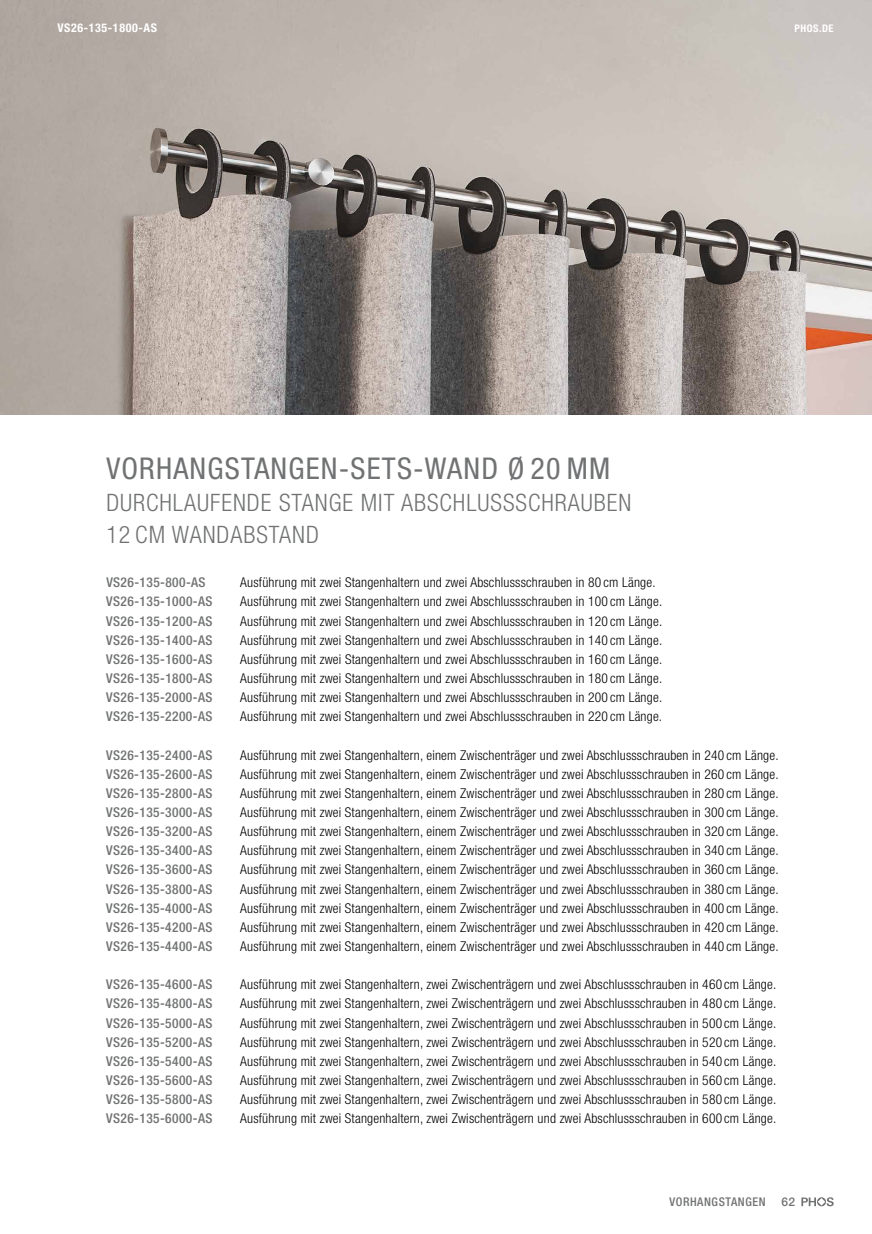
<style>
.page{position:relative;width:872px;height:1234px;background:#fff}
.page>*{position:absolute;margin:0;border:0;box-sizing:border-box;transform-origin:0 0}
.t1{font:condensed 30px "Helvetica Neue LT Std";letter-spacing:.04em;color:#717273}
.t2{font:300 condensed 24px/32px "Helvetica Neue LT Std";letter-spacing:.04em;color:#717273}
.t3{font:300 condensed 13.5px "Helvetica Neue LT Std";letter-spacing:.015em;color:#000}
.t4{font:500 condensed 13.5px "Helvetica Neue LT Std";letter-spacing:.03em;color:#717273}
.t5{font:700 condensed 12px "Helvetica Neue LT Std";letter-spacing:.05em;color:#fff}
.t6{font:500 condensed 12px "Helvetica Neue LT Std";letter-spacing:.05em;color:#717273}
.t7{font:500 12px "Helvetica Neue LT Std";color:#717273}
.t8{font:700 condensed 10.5px "Helvetica Neue LT Std";letter-spacing:.05em;color:#fff}
</style>
<div class="page">
<img style="left:0;top:0;width:872px;height:415px">
<svg style="left:801px;top:1197px;width:32px;height:8px"></svg>
<p class="t5" style="left:57px;top:20px;width:101px">VS26-135-1800-AS</p>
<p class="t8" style="left:794px;top:22px;width:41px">PHOS.DE</p>
<h1 class="t1" style="left:106px;top:450px;width:505px">VORHANGSTANGEN-SETS-WAND Ø 20 MM</h1>
<h2 class="t2" style="left:106px;top:486px;width:526px">DURCHLAUFENDE STANGE MIT ABSCHLUSSSCHRAUBEN<br>12 CM WANDABSTAND</h2>
<p class="t4" style="left:106px;top:574px;width:101px">VS26-135-800-AS</p>
<p class="t3" style="left:240px;top:574px;width:417px">Ausführung mit zwei Stangenhaltern und zwei Abschlussschrauben in 80 cm Länge.</p>
<p class="t4" style="left:106px;top:593px;width:108px">VS26-135-1000-AS</p>
<p class="t3" style="left:240px;top:593px;width:423px">Ausführung mit zwei Stangenhaltern und zwei Abschlussschrauben in 100 cm Länge.</p>
<p class="t4" style="left:106px;top:612px;width:108px">VS26-135-1200-AS</p>
<p class="t3" style="left:240px;top:613px;width:423px">Ausführung mit zwei Stangenhaltern und zwei Abschlussschrauben in 120 cm Länge.</p>
<p class="t4" style="left:106px;top:631px;width:108px">VS26-135-1400-AS</p>
<p class="t3" style="left:240px;top:632px;width:423px">Ausführung mit zwei Stangenhaltern und zwei Abschlussschrauben in 140 cm Länge.</p>
<p class="t4" style="left:106px;top:650px;width:108px">VS26-135-1600-AS</p>
<p class="t3" style="left:240px;top:651px;width:423px">Ausführung mit zwei Stangenhaltern und zwei Abschlussschrauben in 160 cm Länge.</p>
<p class="t4" style="left:106px;top:670px;width:108px">VS26-135-1800-AS</p>
<p class="t3" style="left:240px;top:670px;width:423px">Ausführung mit zwei Stangenhaltern und zwei Abschlussschrauben in 180 cm Länge.</p>
<p class="t4" style="left:106px;top:689px;width:108px">VS26-135-2000-AS</p>
<p class="t3" style="left:240px;top:689px;width:423px">Ausführung mit zwei Stangenhaltern und zwei Abschlussschrauben in 200 cm Länge.</p>
<p class="t4" style="left:106px;top:708px;width:108px">VS26-135-2200-AS</p>
<p class="t3" style="left:240px;top:708px;width:423px">Ausführung mit zwei Stangenhaltern und zwei Abschlussschrauben in 220 cm Länge.</p>
<p class="t4" style="left:106px;top:746px;width:108px">VS26-135-2400-AS</p>
<p class="t3" style="left:240px;top:746px;width:540px">Ausführung mit zwei Stangenhaltern, einem Zwischenträger und zwei Abschlussschrauben in 240 cm Länge.</p>
<p class="t4" style="left:106px;top:765px;width:108px">VS26-135-2600-AS</p>
<p class="t3" style="left:240px;top:766px;width:540px">Ausführung mit zwei Stangenhaltern, einem Zwischenträger und zwei Abschlussschrauben in 260 cm Länge.</p>
<p class="t4" style="left:106px;top:784px;width:108px">VS26-135-2800-AS</p>
<p class="t3" style="left:240px;top:785px;width:540px">Ausführung mit zwei Stangenhaltern, einem Zwischenträger und zwei Abschlussschrauben in 280 cm Länge.</p>
<p class="t4" style="left:106px;top:804px;width:108px">VS26-135-3000-AS</p>
<p class="t3" style="left:240px;top:804px;width:540px">Ausführung mit zwei Stangenhaltern, einem Zwischenträger und zwei Abschlussschrauben in 300 cm Länge.</p>
<p class="t4" style="left:106px;top:823px;width:108px">VS26-135-3200-AS</p>
<p class="t3" style="left:240px;top:823px;width:540px">Ausführung mit zwei Stangenhaltern, einem Zwischenträger und zwei Abschlussschrauben in 320 cm Länge.</p>
<p class="t4" style="left:106px;top:842px;width:108px">VS26-135-3400-AS</p>
<p class="t3" style="left:240px;top:842px;width:540px">Ausführung mit zwei Stangenhaltern, einem Zwischenträger und zwei Abschlussschrauben in 340 cm Länge.</p>
<p class="t4" style="left:106px;top:861px;width:108px">VS26-135-3600-AS</p>
<p class="t3" style="left:240px;top:861px;width:540px">Ausführung mit zwei Stangenhaltern, einem Zwischenträger und zwei Abschlussschrauben in 360 cm Länge.</p>
<p class="t4" style="left:106px;top:880px;width:108px">VS26-135-3800-AS</p>
<p class="t3" style="left:240px;top:880px;width:540px">Ausführung mit zwei Stangenhaltern, einem Zwischenträger und zwei Abschlussschrauben in 380 cm Länge.</p>
<p class="t4" style="left:106px;top:899px;width:108px">VS26-135-4000-AS</p>
<p class="t3" style="left:240px;top:899px;width:540px">Ausführung mit zwei Stangenhaltern, einem Zwischenträger und zwei Abschlussschrauben in 400 cm Länge.</p>
<p class="t4" style="left:106px;top:918px;width:108px">VS26-135-4200-AS</p>
<p class="t3" style="left:240px;top:919px;width:540px">Ausführung mit zwei Stangenhaltern, einem Zwischenträger und zwei Abschlussschrauben in 420 cm Länge.</p>
<p class="t4" style="left:106px;top:937px;width:108px">VS26-135-4400-AS</p>
<p class="t3" style="left:240px;top:938px;width:540px">Ausführung mit zwei Stangenhaltern, einem Zwischenträger und zwei Abschlussschrauben in 440 cm Länge.</p>
<p class="t4" style="left:106px;top:976px;width:108px">VS26-135-4600-AS</p>
<p class="t3" style="left:240px;top:976px;width:537px">Ausführung mit zwei Stangenhaltern, zwei Zwischenträgern und zwei Abschlussschrauben in 460 cm Länge.</p>
<p class="t4" style="left:106px;top:995px;width:108px">VS26-135-4800-AS</p>
<p class="t3" style="left:240px;top:995px;width:537px">Ausführung mit zwei Stangenhaltern, zwei Zwischenträgern und zwei Abschlussschrauben in 480 cm Länge.</p>
<p class="t4" style="left:106px;top:1014px;width:108px">VS26-135-5000-AS</p>
<p class="t3" style="left:240px;top:1014px;width:537px">Ausführung mit zwei Stangenhaltern, zwei Zwischenträgern und zwei Abschlussschrauben in 500 cm Länge.</p>
<p class="t4" style="left:106px;top:1033px;width:108px">VS26-135-5200-AS</p>
<p class="t3" style="left:240px;top:1033px;width:537px">Ausführung mit zwei Stangenhaltern, zwei Zwischenträgern und zwei Abschlussschrauben in 520 cm Länge.</p>
<p class="t4" style="left:106px;top:1052px;width:108px">VS26-135-5400-AS</p>
<p class="t3" style="left:240px;top:1053px;width:537px">Ausführung mit zwei Stangenhaltern, zwei Zwischenträgern und zwei Abschlussschrauben in 540 cm Länge.</p>
<p class="t4" style="left:106px;top:1071px;width:108px">VS26-135-5600-AS</p>
<p class="t3" style="left:240px;top:1072px;width:537px">Ausführung mit zwei Stangenhaltern, zwei Zwischenträgern und zwei Abschlussschrauben in 560 cm Länge.</p>
<p class="t4" style="left:106px;top:1090px;width:108px">VS26-135-5800-AS</p>
<p class="t3" style="left:240px;top:1091px;width:537px">Ausführung mit zwei Stangenhaltern, zwei Zwischenträgern und zwei Abschlussschrauben in 580 cm Länge.</p>
<p class="t4" style="left:106px;top:1110px;width:108px">VS26-135-6000-AS</p>
<p class="t3" style="left:240px;top:1110px;width:537px">Ausführung mit zwei Stangenhaltern, zwei Zwischenträgern und zwei Abschlussschrauben in 600 cm Länge.</p>
<p class="t6" style="left:669px;top:1194px;width:98px">VORHANGSTANGEN</p>
<p class="t7" style="left:781px;top:1194px;width:15px">62</p>
</div>
